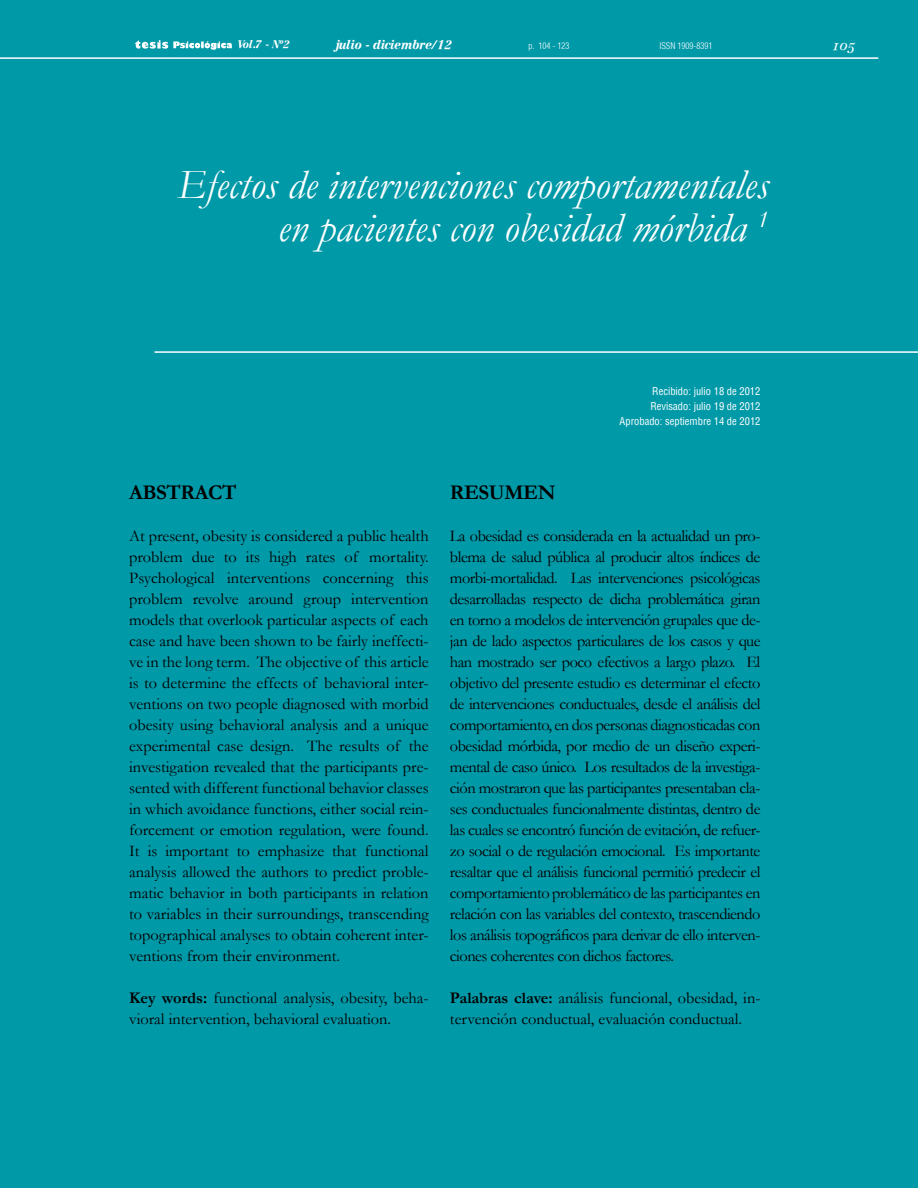
<style>
.page{position:relative;width:918px;height:1188px;background:#0099a8}
.page>*{position:absolute;margin:0;border:0;box-sizing:border-box;transform-origin:0 0}
.t1{font:italic 42px/43.5px "Garamond";color:#fff;text-align:right}
.t2{font:700 21px "Garamond";letter-spacing:-.02em;color:#000}
.t3{font:16.35px/21px "Garamond";color:#000;text-align:justify}
.t4{font:13.5px "Century Reprise OSSSK Italic";color:#fff}
.t5{font:12px "Century Reprise Black SSK Italic";color:#fff}
.t6{font:condensed 10.5px/15px "Helvetica";color:#fff;text-align:right}
.t7{font:10.5px "Century Reprise Black SSK Italic";color:#fff}
.t8{font:300 condensed 9px "Helvetica";color:#fff}
.s1{font-weight:700}
</style>
<div class="page">
<hr style="left:0;top:57px;width:878px;height:2px;background:#fff">
<svg style="left:134px;top:40px;width:98px;height:10px"></svg>
<hr style="left:154px;top:351px;width:764px;height:2px;background:#fff">
<p class="t7" style="left:238px;top:38px;width:53px">Vol.7 - Nº2</p>
<p class="t5" style="left:334px;top:37px;width:119px">julio - diciembre/12</p>
<p class="t8" style="left:659px;top:40px;width:54px">ISSN 1909-8391</p>
<p class="t4" style="left:832px;top:37px;width:25px">105</p>
<p class="t8" style="left:529px;top:40px;width:42px">p. 104 - 123</p>
<h1 class="t1" style="left:178px;top:162px;width:593px">Efectos de intervenciones comportamentales en pacientes con obesidad mórbida <sup>1</sup></h1>
<p class="t6" style="left:620px;top:384px;width:142px">Recibido: julio 18 de 2012<br>Revisado: julio 19 de 2012<br>Aprobado: septiembre 14 de 2012</p>
<p class="t2" style="left:129px;top:480px;width:109px">ABSTRACT</p>
<p class="t3" style="left:129px;top:525px;width:301px">At present, obesity is considered a public health problem due to its high rates of mortality.<br>Psychological interventions concerning this problem revolve around group intervention models that overlook particular aspects of each case and have been shown to be fairly ineffecti&shy;ve in the long term. The objective of this article is to determine the effects of behavioral inter&shy;ventions on two people diagnosed with morbid obesity using behavioral analysis and a unique experimental case design. The results of the investigation revealed that the participants pre&shy;sented with different functional behavior classes in which avoidance functions, either social rein&shy;forcement or emotion regulation, were found.<br>It is important to emphasize that functional analysis allowed the authors to predict proble&shy;matic behavior in both participants in relation to variables in their surroundings, transcending topographical analyses to obtain coherent inter&shy;ventions from their environment.</p>
<p class="t3" style="left:129px;top:987px;width:301px"><span class="s1">Key words:</span> functional analysis, obesity, beha&shy;vioral intervention, behavioral evaluation.</p>
<p class="t2" style="left:450px;top:480px;width:107px">RESUMEN</p>
<p class="t3" style="left:450px;top:525px;width:312px">La obesidad es considerada en la actualidad un pro&shy;blema de salud pública al producir altos índices de morbi-mortalidad. Las intervenciones psicológicas desarrolladas respecto de dicha problemática giran en torno a modelos de intervención grupales que de&shy;jan de lado aspectos particulares de los casos y que han mostrado ser poco efectivos a largo plazo. El objetivo del presente estudio es determinar el efecto de intervenciones conductuales, desde el análisis del comportamiento, en dos personas diagnosticadas con obesidad mórbida, por medio de un diseño experi&shy;mental de caso único. Los resultados de la investiga&shy;ción mostraron que las participantes presentaban cla&shy;ses conductuales funcionalmente distintas, dentro de las cuales se encontró función de evitación, de refuer&shy;zo social o de regulación emocional. Es importante resaltar que el análisis funcional permitió predecir el comportamiento problemático de las participantes en relación con las variables del contexto, trascendiendo los análisis topográficos para derivar de ello interven&shy;ciones coherentes con dichos factores.</p>
<p class="t3" style="left:450px;top:987px;width:312px"><span class="s1">Palabras clave:</span> análisis funcional, obesidad, in&shy;tervención conductual, evaluación conductual.</p>
</div>
